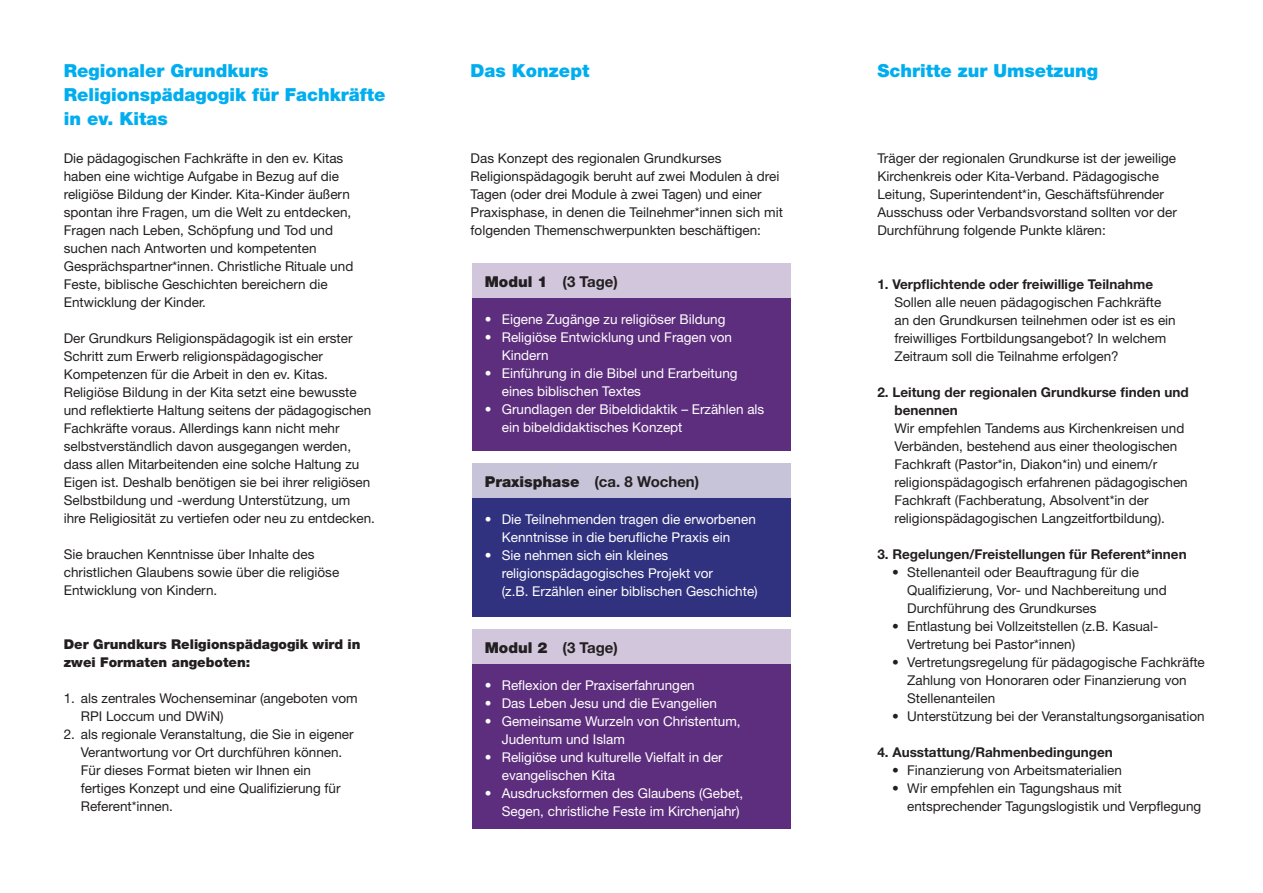
<style>
.page{position:relative;width:1263px;height:893px;background:#fff}
.page>*{position:absolute;margin:0;border:0;box-sizing:border-box;transform-origin:0 0}
.t1{font:900 18px/24px "Helvetica Neue LT Std";color:#00aeef}
.t2{font:700 15px "Helvetica Neue LT Std";color:#231f20}
.t3{font:13.5px/18px "Helvetica Neue LT Std";color:#231f20}
.t4{font:13.5px/18px "Helvetica Neue LT Std";color:#fff}
.t5{font:700 13.5px/18px "Helvetica Neue LT Std";color:#231f20}
.t6{font:900 13.5px/18px "Helvetica Neue LT Std";color:#231f20}
.s1{font-weight:900}
</style>
<div class="page">
<div style="left:472px;top:298px;width:319px;height:153px;background:#5e2e7e"></div>
<div style="left:472px;top:264px;width:319px;height:34px;background:#d1c6db"></div>
<div style="left:472px;top:663px;width:319px;height:166px;background:#5e2e7e"></div>
<div style="left:472px;top:629px;width:319px;height:34px;background:#d1c6db"></div>
<div style="left:472px;top:497px;width:319px;height:120px;background:#30317f"></div>
<div style="left:472px;top:463px;width:319px;height:34px;background:#c7c4da"></div>
<h1 class="t1" style="left:64px;top:58px;width:323px">Regionaler Grundkurs<br>Religionspädagogik für Fachkräfte in ev. Kitas</h1>
<h1 class="t1" style="left:471px;top:58px;width:120px">Das Konzept</h1>
<h1 class="t1" style="left:877px;top:58px;width:222px">Schritte zur Umsetzung</h1>
<p class="t3" style="left:64px;top:149px;width:291px">Die pädagogischen Fachkräfte in den ev. Kitas haben eine wichtige Aufgabe in Bezug auf die religiöse Bildung der Kinder. Kita-Kinder äußern spontan ihre Fragen, um die Welt zu entdecken, Fragen nach Leben, Schöpfung und Tod und suchen nach Antworten und kompetenten Gesprächspartner*innen. Christliche Rituale und Feste, biblische Geschichten bereichern die Entwicklung der Kinder.</p>
<p class="t3" style="left:64px;top:329px;width:313px">Der Grundkurs Religionspädagogik ist ein erster Schritt zum Erwerb religionspädagogischer Kompetenzen für die Arbeit in den ev. Kitas.<br>Religiöse Bildung in der Kita setzt eine bewusste und reflektierte Haltung seitens der pädagogischen Fachkräfte voraus. Allerdings kann nicht mehr selbstverständlich davon ausgegangen werden, dass allen Mitarbeitenden eine solche Haltung zu Eigen ist. Deshalb benötigen sie bei ihrer religiösen Selbstbildung und -werdung Unterstützung, um ihre Religiosität zu vertiefen oder neu zu entdecken.</p>
<p class="t3" style="left:64px;top:545px;width:277px">Sie brauchen Kenntnisse über Inhalte des christlichen Glaubens sowie über die religiöse<br>Entwicklung von Kindern.</p>
<p class="t6" style="left:64px;top:635px;width:298px">Der Grundkurs Religionspädagogik wird in zwei Formaten angeboten:</p>
<p class="t3" style="left:81px;top:689px;width:279px;text-indent:-17px">1. als zentrales Wochenseminar (angeboten vom<br>RPI Loccum und DWiN)</p>
<p class="t3" style="left:81px;top:725px;width:274px;text-indent:-17px">2. als regionale Veranstaltung, die Sie in eigener Verantwortung vor Ort durchführen können.<br>Für dieses Format bieten wir Ihnen ein fertiges Konzept und eine Qualifizierung für Referent*innen.</p>
<p class="t3" style="left:471px;top:149px;width:314px">Das Konzept des regionalen Grundkurses Religionspädagogik beruht auf zwei Modulen à drei Tagen (oder drei Module à zwei Tagen) und einer Praxisphase, in denen die Teilnehmer*innen sich mit folgenden Themenschwerpunkten beschäftigen:</p>
<p class="t3" style="left:877px;top:149px;width:301px">Träger der regionalen Grundkurse ist der jeweilige Kirchenkreis oder Kita-Verband. Pädagogische Leitung, Superintendent*in, Geschäftsführender Ausschuss oder Verbandsvorstand sollten vor der Durchführung folgende Punkte klären:</p>
<p class="t2" style="left:485px;top:272px;width:135px"><span class="s1">Modul 1</span> (3 Tage)</p>
<p class="t4" style="left:485px;top:310px;width:242px">• Eigene Zugänge zu religiöser Bildung</p>
<p class="t4" style="left:502px;top:328px;width:232px;text-indent:-17px">• Religiöse Entwicklung und Fragen von<br>Kindern</p>
<p class="t4" style="left:502px;top:364px;width:237px;text-indent:-17px">• Einführung in die Bibel und Erarbeitung eines biblischen Textes</p>
<p class="t4" style="left:502px;top:400px;width:264px;text-indent:-17px">• Grundlagen der Bibeldidaktik – Erzählen als ein bibeldidaktisches Konzept</p>
<p class="t2" style="left:485px;top:472px;width:216px"><span class="s1">Praxisphase</span> (ca. 8 Wochen)</p>
<p class="t4" style="left:502px;top:510px;width:256px;text-indent:-17px">• Die Teilnehmenden tragen die erworbenen<br>Kenntnisse in die berufliche Praxis ein</p>
<p class="t4" style="left:502px;top:546px;width:257px;text-indent:-17px">• Sie nehmen sich ein kleines religionspädagogisches Projekt vor<br>(z.B. Erzählen einer biblischen Geschichte)</p>
<p class="t2" style="left:485px;top:638px;width:135px"><span class="s1">Modul 2</span> (3 Tage)</p>
<p class="t4" style="left:485px;top:676px;width:211px">• Reflexion der Praxiserfahrungen</p>
<p class="t4" style="left:485px;top:694px;width:234px">• Das Leben Jesu und die Evangelien</p>
<p class="t4" style="left:502px;top:712px;width:240px;text-indent:-17px">• Gemeinsame Wurzeln von Christentum,<br>Judentum und Islam</p>
<p class="t4" style="left:502px;top:748px;width:223px;text-indent:-17px">• Religiöse und kulturelle Vielfalt in der evangelischen Kita</p>
<p class="t4" style="left:485px;top:784px;width:260px;text-align:right">• Ausdrucksformen des Glaubens (Gebet,<br>Segen, christliche Feste im Kirchenjahr)</p>
<p class="t5" style="left:877px;top:275px;width:277px">1. Verpflichtende oder freiwillige Teilnahme</p>
<p class="t3" style="left:894px;top:293px;width:283px">Sollen alle neuen pädagogischen Fachkräfte an den Grundkursen teilnehmen oder ist es ein freiwilliges Fortbildungsangebot? In welchem Zeitraum soll die Teilnahme erfolgen?</p>
<p class="t5" style="left:894px;top:383px;width:296px;text-indent:-17px">2. Leitung der regionalen Grundkurse finden und benennen</p>
<p class="t3" style="left:894px;top:419px;width:295px">Wir empfehlen Tandems aus Kirchenkreisen und Verbänden, bestehend aus einer theologischen Fachkraft (Pastor*in, Diakon*in) und einem/r religionspädagogisch erfahrenen pädagogischen Fachkraft (Fachberatung, Absolvent*in der religionspädagogischen Langzeitfortbildung).</p>
<p class="t5" style="left:877px;top:545px;width:311px">3. Regelungen/Freistellungen für Referent*innen</p>
<p class="t3" style="left:907px;top:563px;width:261px;text-indent:-15px">• Stellenanteil oder Beauftragung für die<br>Qualifizierung, Vor- und Nachbereitung und<br>Durchführung des Grundkurses</p>
<p class="t3" style="left:907px;top:617px;width:253px;text-indent:-15px">• Entlastung bei Vollzeitstellen (z.B. Kasual-<br>Vertretung bei Pastor*innen)</p>
<p class="t3" style="left:907px;top:653px;width:299px;text-indent:-15px">• Vertretungsregelung für pädagogische Fachkräfte<br>Zahlung von Honoraren oder Finanzierung von<br>Stellenanteilen</p>
<p class="t3" style="left:892px;top:707px;width:314px">• Unterstützung bei der Veranstaltungsorganisation</p>
<p class="t5" style="left:877px;top:743px;width:237px">4. Ausstattung/Rahmenbedingungen</p>
<p class="t3" style="left:892px;top:761px;width:231px">• Finanzierung von Arbeitsmaterialien</p>
<p class="t3" style="left:907px;top:779px;width:296px;text-indent:-15px">• Wir empfehlen ein Tagungshaus mit entsprechender Tagungslogistik und Verpflegung</p>
</div>
